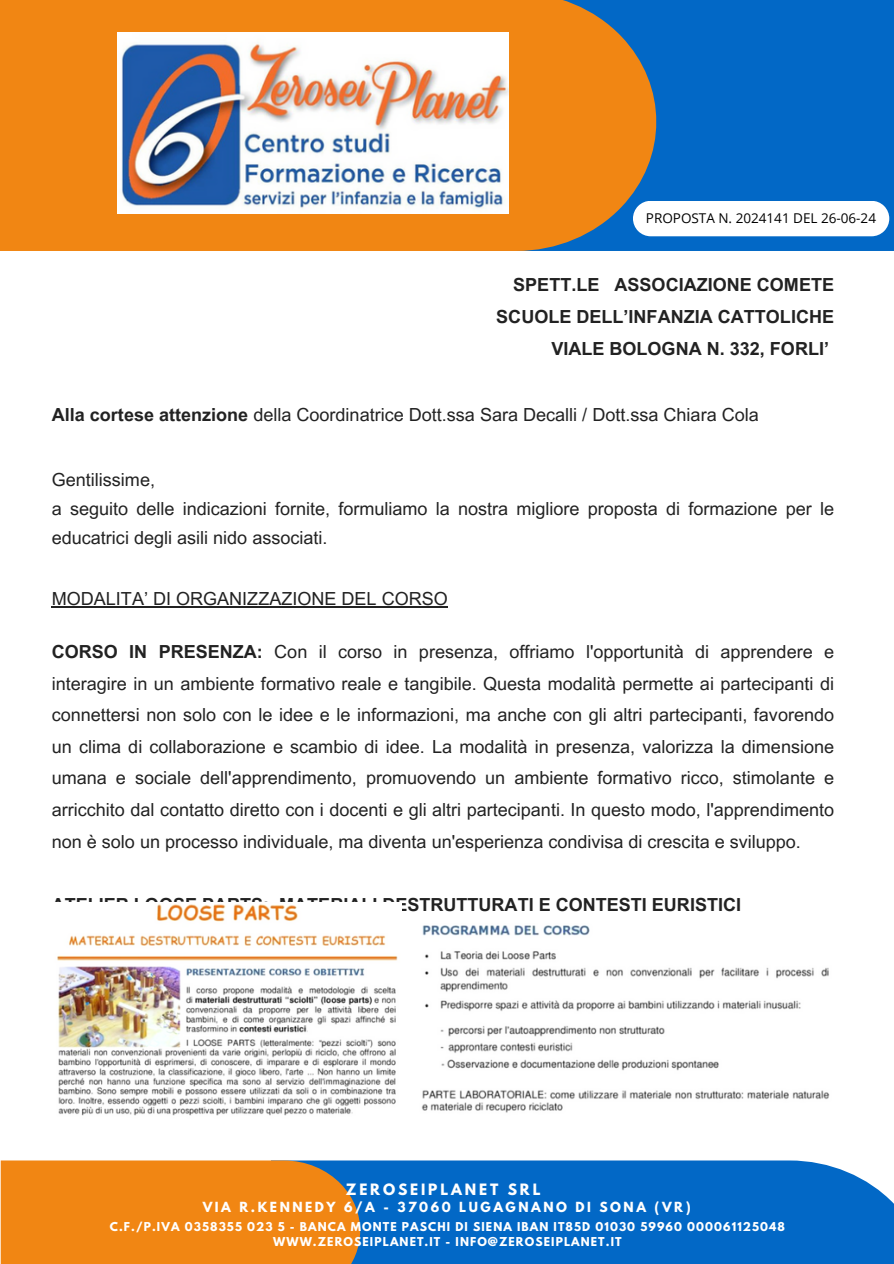
<style>
.page{position:relative;width:894px;height:1264px;background:#fff}
.page>*{position:absolute;margin:0;border:0;box-sizing:border-box;transform-origin:0 0}
.t1{font:18px/31.5px "Arial MT Pro";color:#222}
.t2{font:700 18px/32.4px "Arial MT Pro";color:#222;text-align:right}
.t3{font:700 13.8px "League Spartan";letter-spacing:.205em;color:#fff}
.t4{font:13.5px "Open Sans";color:#000}
.t5{font:700 12.3px "League Spartan";letter-spacing:.205em;color:#fff}
.t6{font:700 10.8px "League Spartan";letter-spacing:.1em;color:#fff}
.s1{font-weight:700}
</style>
<div class="page">
<div style="left:667px;top:0;width:226px;height:251px;background:#0268c6"></div>
<div style="left:0;top:0;width:667px;height:251px;background:#f18613"></div>
<img style="left:117px;top:33px;width:391px;height:181px">
<hr style="left:52px;top:606px;width:396px;height:2px;background:#222">
<div style="left:366px;top:1160px;width:527px;height:103px;background:#0268c6"></div>
<div style="left:1px;top:1160px;width:365px;height:103px;background:#f18613"></div>
<svg style="left:632px;top:201px;width:257px;height:35px"></svg>
<img style="left:57px;top:904px;width:341px;height:212px">
<img style="left:421px;top:925px;width:409px;height:188px">
<h3 class="t4" style="left:645px;top:209px;width:231px">PROPOSTA N. 2024141 DEL 26-06-24</h3>
<h2 class="t2" style="left:496px;top:270px;width:339px">SPETT.LE ASSOCIAZIONE COMETE<br>SCUOLE DELL’INFANZIA CATTOLICHE<br>VIALE BOLOGNA N. 332, FORLI’</h2>
<p class="t1" style="left:52px;top:401px;width:708px"><span class="s1">Alla cortese attenzione</span> della Coordinatrice Dott.ssa Sara Decalli / Dott.ssa Chiara Cola</p>
<h5 class="t1" style="left:52px;top:467px;width:783px;line-height:29px">Gentilissime,<br>a seguito delle indicazioni fornite, formuliamo la nostra migliore proposta di formazione per le educatrici degli asili nido associati.</h5>
<p class="t1" style="left:52px;top:585px;width:397px">MODALITA’ DI ORGANIZZAZIONE DEL CORSO</p>
<h1 class="t1" style="left:52px;top:638px;width:783px;text-align:justify"><span class="s1">CORSO IN PRESENZA:</span> Con il corso in presenza, offriamo l'opportunità di apprendere e interagire in un ambiente formativo reale e tangibile. Questa modalità permette ai partecipanti di connettersi non solo con le idee e le informazioni, ma anche con gli altri partecipanti, favorendo un clima di collaborazione e scambio di idee. La modalità in presenza, valorizza la dimensione umana e sociale dell'apprendimento, promuovendo un ambiente formativo ricco, stimolante e arricchito dal contatto diretto con i docenti e gli altri partecipanti. In questo modo, l'apprendimento non è solo un processo individuale, ma diventa un'esperienza condivisa di crescita e sviluppo.</h1>
<h3 class="t2" style="left:52px;top:890px;width:690px">ATELIER LOOSE PARTS: MATERIALI DESTRUTTURATI E CONTESTI EURISTICI</h3>
<h1 class="t3" style="left:346px;top:1182px;width:196px">ZEROSEIPLANET SRL</h1>
<h1 class="t5" style="left:202px;top:1201px;width:489px">VIA R.KENNEDY 6/A - 37060 LUGAGNANO DI SONA (VR)</h1>
<p class="t6" style="left:110px;top:1220px;width:676px">C.F./P.IVA 0358355 023 5 - BANCA MONTE PASCHI DI SIENA IBAN IT85D 01030 59960 000061125048</p>
<p class="t6" style="left:273px;top:1236px;width:350px">WWW.ZEROSEIPLANET.IT - INFO@ZEROSEIPLANET.IT</p>
</div>
